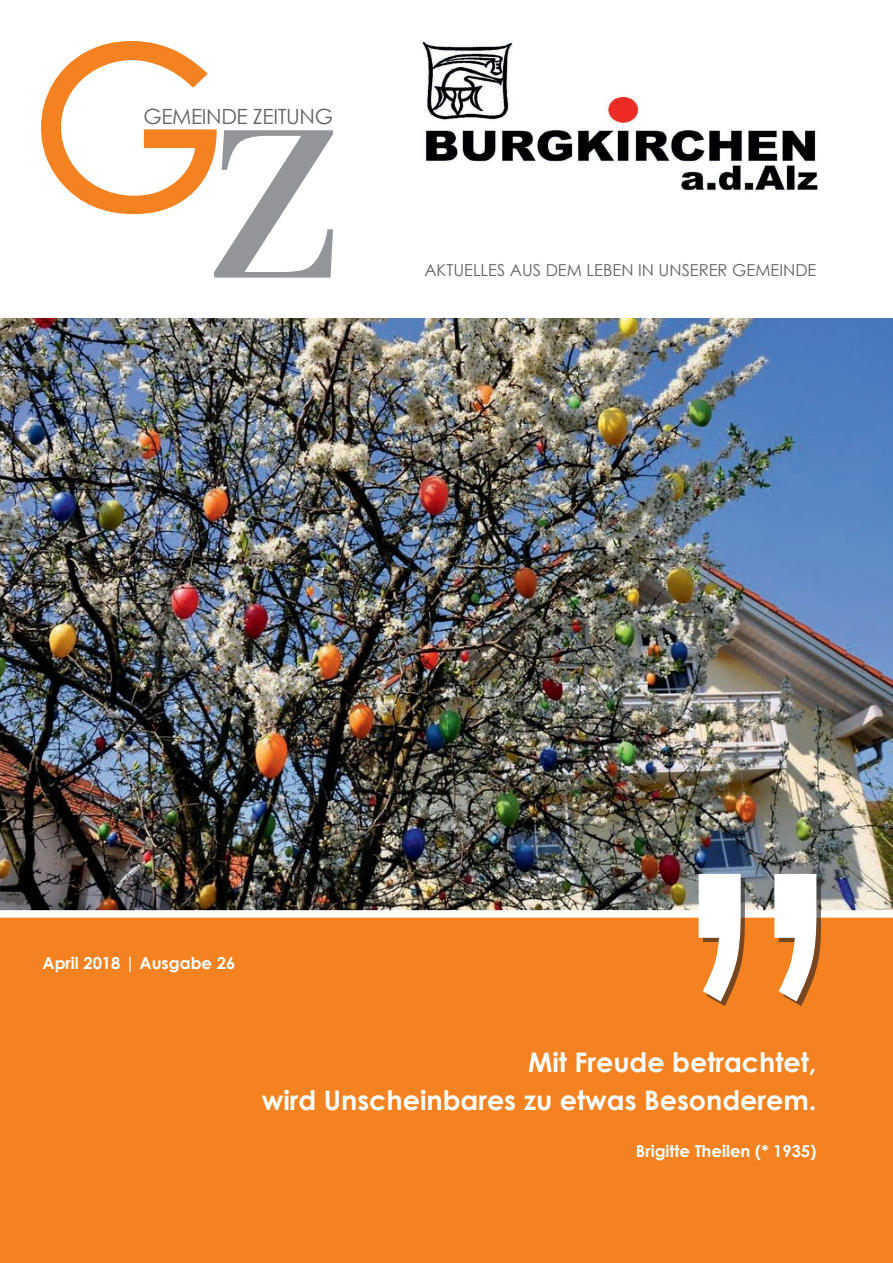
<style>
.page{position:relative;width:893px;height:1263px;background:#fff}
.page>*{position:absolute;margin:0;border:0;box-sizing:border-box;transform-origin:0 0}
.t1{font:700 27px/37.5px "Century Gothic";color:#fff;text-align:right}
.t2{font:21px "Century Gothic";letter-spacing:-.02em;color:#636366}
.t3{font:700 16.5px "Century Gothic";color:#fff}
.t4{font:16.5px "Century Gothic";color:#636366}
</style>
<div class="page">
<img style="left:421px;top:41px;width:397px;height:150px">
<div style="left:0;top:915px;width:893px;height:348px;background:#f58220"></div>
<img style="left:0;top:319px;width:893px;height:591px">
<svg style="left:41px;top:41px;width:292px;height:237px"></svg>
<div style="left:0;top:910px;width:893px;height:8px;background:#fff"></div>
<div style="left:703px;top:878px;width:118px;height:128px;background:#231f20;opacity:.6"></div>
<svg style="left:687px;top:874px;width:129px;height:127px"></svg>
<p class="t2" style="left:144px;top:102px;width:191px">GEMEINDE ZEITUNG</p>
<p class="t4" style="left:424px;top:259px;width:394px">AKTUELLES AUS DEM LEBEN IN UNSERER GEMEINDE</p>
<p class="t3" style="left:43px;top:951px;width:194px">April 2018 | Ausgabe 26</p>
<p class="t1" style="left:262px;top:1042px;width:556px">Mit Freude betrachtet,<br>wird Unscheinbares zu etwas Besonderem.</p>
<p class="t3" style="left:636px;top:1138px;width:182px">Brigitte Theilen (* 1935)</p>
</div>
